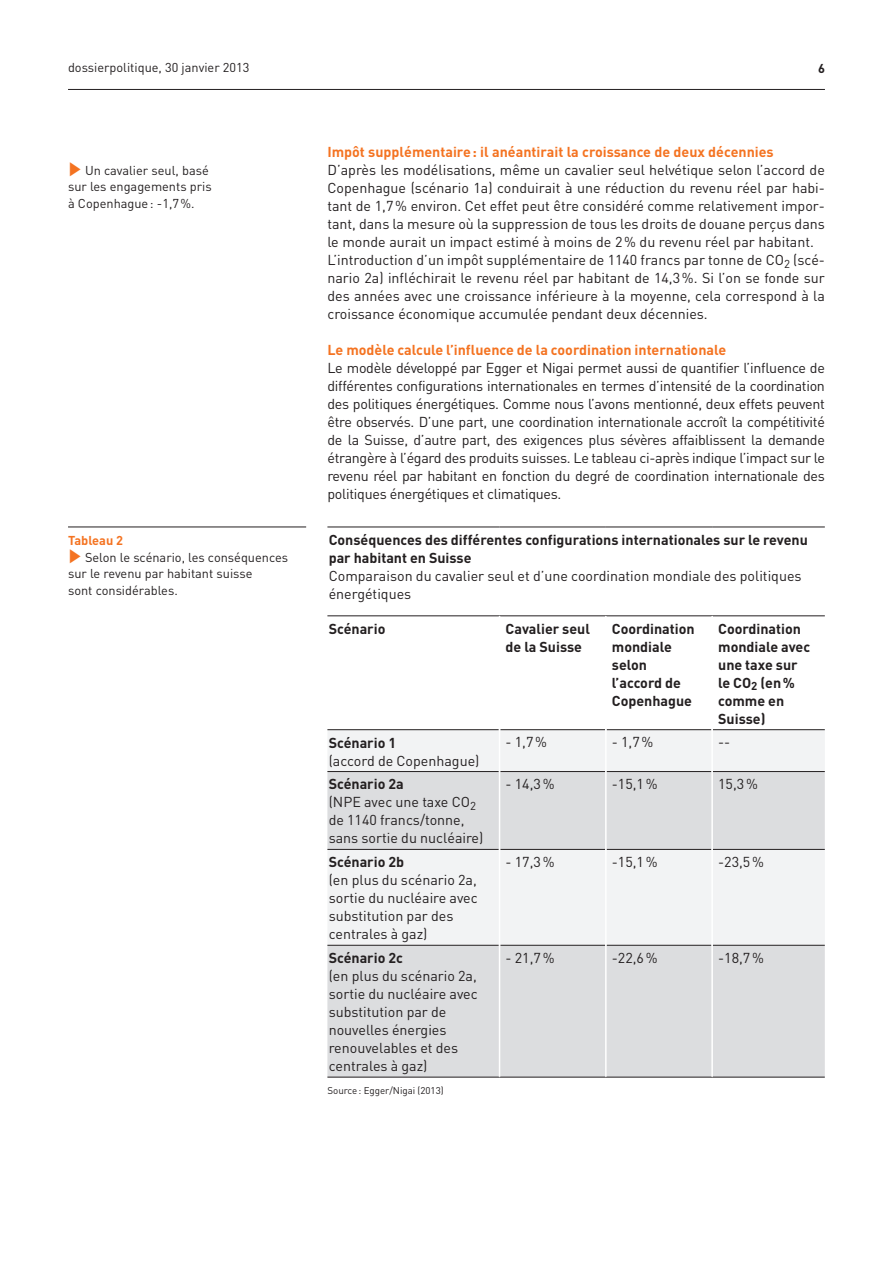
<style>
.page{position:relative;width:893px;height:1263px;background:#fff}
.page>*{position:absolute;margin:0;border:0;box-sizing:border-box;transform-origin:0 0}
.t1{font:14.25px/18px "DIN";color:#231f20}
.t2{font:700 14.25px/18px "DIN";color:#231f20}
.t3{font:700 14.25px "DIN";color:#f47321}
.t4{font:12.75px/16.5px "DIN";color:#231f20}
.t5{font:700 12.75px "DIN";color:#f47321}
.t6{font:700 12.75px "DIN";color:#231f20}
.t7{font:9.75px "DIN";color:#231f20}
.s1{color:#f47321}
.s2{font-weight:700}
</style>
<div class="page">
<hr style="left:68px;top:89px;width:757px;height:1px;background:#231f20">
<div style="left:327px;top:730px;width:498px;height:41px;background:#f2f3f4"></div>
<svg style="left:327px;top:772px;width:498px;height:305px;fill:#dcdddf"></svg>
<hr style="left:327px;top:729px;width:172px;height:1px;background:#231f20">
<hr style="left:500px;top:729px;width:105px;height:1px;background:#231f20">
<hr style="left:607px;top:729px;width:104px;height:1px;background:#231f20">
<hr style="left:713px;top:729px;width:112px;height:1px;background:#231f20">
<hr style="left:327px;top:945px;width:172px;height:1px;background:#231f20">
<hr style="left:500px;top:945px;width:105px;height:1px;background:#231f20">
<hr style="left:607px;top:945px;width:104px;height:1px;background:#231f20">
<hr style="left:713px;top:945px;width:112px;height:1px;background:#231f20">
<hr style="left:327px;top:1077px;width:172px;height:1px;background:#231f20">
<hr style="left:500px;top:1077px;width:106px;height:1px;background:#231f20">
<hr style="left:606px;top:1077px;width:106px;height:1px;background:#231f20">
<hr style="left:712px;top:1077px;width:113px;height:1px;background:#231f20">
<hr style="left:327px;top:771px;width:172px;height:1px;background:#231f20">
<hr style="left:500px;top:771px;width:105px;height:1px;background:#231f20">
<hr style="left:607px;top:771px;width:104px;height:1px;background:#231f20">
<hr style="left:713px;top:771px;width:112px;height:1px;background:#231f20">
<hr style="left:327px;top:849px;width:172px;height:1px;background:#231f20">
<hr style="left:500px;top:849px;width:105px;height:1px;background:#231f20">
<hr style="left:607px;top:849px;width:104px;height:1px;background:#231f20">
<hr style="left:713px;top:849px;width:112px;height:1px;background:#231f20">
<hr style="left:327px;top:527px;width:172px;height:1px;background:#231f20">
<hr style="left:500px;top:527px;width:106px;height:1px;background:#231f20">
<hr style="left:606px;top:527px;width:106px;height:1px;background:#231f20">
<hr style="left:712px;top:527px;width:113px;height:1px;background:#231f20">
<hr style="left:327px;top:616px;width:172px;height:1px;background:#231f20">
<hr style="left:500px;top:616px;width:106px;height:1px;background:#231f20">
<hr style="left:606px;top:616px;width:106px;height:1px;background:#231f20">
<hr style="left:712px;top:616px;width:113px;height:1px;background:#231f20">
<hr style="left:499px;top:730px;width:1px;height:41px;background:#fff">
<hr style="left:499px;top:771px;width:1px;height:78px;background:#fff">
<hr style="left:499px;top:849px;width:1px;height:96px;background:#fff">
<hr style="left:499px;top:945px;width:1px;height:132px;background:#fff">
<hr style="left:605px;top:616px;width:2px;height:114px;background:#fff">
<hr style="left:711px;top:616px;width:2px;height:114px;background:#fff">
<hr style="left:605px;top:730px;width:2px;height:41px;background:#fff">
<hr style="left:711px;top:730px;width:2px;height:41px;background:#fff">
<hr style="left:605px;top:771px;width:2px;height:78px;background:#fff">
<hr style="left:711px;top:771px;width:2px;height:78px;background:#fff">
<hr style="left:605px;top:849px;width:2px;height:96px;background:#fff">
<hr style="left:711px;top:849px;width:2px;height:96px;background:#fff">
<hr style="left:605px;top:945px;width:2px;height:132px;background:#fff">
<hr style="left:711px;top:945px;width:2px;height:132px;background:#fff">
<hr style="left:68px;top:527px;width:238px;height:1px;background:#231f20">
<p class="t4" style="left:68px;top:59px;width:183px">dossierpolitique, 30 janvier 2013</p>
<p class="t6" style="left:818px;top:60px;width:8px">6</p>
<p class="t4" style="left:68px;top:162px;width:145px"><span class="s1">✓</span> Un cavalier seul, basé sur les engagements pris à Copenhague: -1,7%.</p>
<p class="t5" style="left:68px;top:532px;width:57px">Tableau 2</p>
<p class="t4" style="left:68px;top:548px;width:222px"><span class="s1">✓</span> Selon le scénario, les conséquences sur le revenu par habitant suisse<br>sont considérables.</p>
<p class="t3" style="left:327px;top:143px;width:448px">Impôt supplémentaire: il anéantirait la croissance de deux décennies</p>
<p class="t1" style="left:327px;top:161px;width:499px">D’après les modélisations, même un cavalier seul helvétique selon l’accord de Copenhague (scénario 1a) conduirait à une réduction du revenu réel par habi&shy;tant de 1,7% environ. Cet effet peut être considéré comme relativement impor&shy;tant, dans la mesure où la suppression de tous les droits de douane perçus dans le monde aurait un impact estimé à moins de 2% du revenu réel par habitant.<br>L’introduction d’un impôt supplémentaire de 1140 francs par tonne de CO<sub>2</sub> (scé&shy;nario 2a) infléchirait le revenu réel par habitant de 14,3%. Si l’on se fonde sur des années avec une croissance inférieure à la moyenne, cela correspond à la croissance économique accumulée pendant deux décennies.</p>
<p class="t3" style="left:327px;top:341px;width:400px">Le modèle calcule l’influence de la coordination internationale</p>
<p class="t1" style="left:327px;top:359px;width:499px;text-align:justify">Le modèle développé par Egger et Nigai permet aussi de quantifier l’influence de différentes configurations internationales en termes d’intensité de la coordination des politiques énergétiques. Comme nous l’avons mentionné, deux effets peuvent être observés. D’une part, une coordination internationale accroît la compétitivité de la Suisse, d’autre part, des exigences plus sévères affaiblissent la demande étrangère à l’égard des produits suisses. Le tableau ci-après indique l’impact sur le revenu réel par habitant en fonction du degré de coordination internationale des politiques énergétiques et climatiques.</p>
<p class="t2" style="left:329px;top:530px;width:481px">Conséquences des différentes configurations internationales sur le revenu par habitant en Suisse</p>
<p class="t1" style="left:329px;top:566px;width:474px">Comparaison du cavalier seul et d’une coordination mondiale des politiques énergétiques</p>
<p class="t2" style="left:329px;top:619px;width:58px">Scénario</p>
<p class="t2" style="left:506px;top:619px;width:86px">Cavalier seul de la Suisse</p>
<p class="t2" style="left:612px;top:619px;width:84px">Coordination mondiale selon l’accord de<br>Copenhague</p>
<p class="t2" style="left:718px;top:619px;width:94px">Coordination mondiale avec une taxe sur le CO<sub>2</sub> (en% comme en<br>Suisse)</p>
<p class="t2" style="left:329px;top:733px;width:69px">Scénario 1</p>
<p class="t1" style="left:329px;top:751px;width:152px">(accord de Copenhague)</p>
<p class="t1" style="left:506px;top:733px;width:43px">- 1,7%</p>
<p class="t1" style="left:612px;top:733px;width:43px">- 1,7%</p>
<p class="t1" style="left:718px;top:733px;width:14px">--</p>
<p class="t1" style="left:329px;top:775px;width:156px"><span class="s2">Scénario 2a<br></span>(NPE avec une taxe CO<sub>2 </sub>de 1140 francs/tonne, sans sortie du nucléaire)</p>
<p class="t1" style="left:506px;top:775px;width:50px">- 14,3%</p>
<p class="t1" style="left:612px;top:775px;width:47px">-15,1%</p>
<p class="t1" style="left:718px;top:775px;width:41px">15,3%</p>
<p class="t2" style="left:329px;top:852px;width:77px">Scénario 2b</p>
<p class="t1" style="left:329px;top:871px;width:151px">(en plus du scénario 2a, sortie du nucléaire avec substitution par des centrales à gaz)</p>
<p class="t1" style="left:506px;top:852px;width:50px">- 17,3%</p>
<p class="t1" style="left:612px;top:852px;width:47px">-15,1%</p>
<p class="t1" style="left:718px;top:852px;width:47px">-23,5%</p>
<p class="t2" style="left:329px;top:948px;width:76px">Scénario 2c</p>
<p class="t1" style="left:329px;top:967px;width:151px">(en plus du scénario 2a, sortie du nucléaire avec substitution par de nouvelles énergies renouvelables et des centrales à gaz)</p>
<p class="t7" style="left:327px;top:1084px;width:118px">Source: Egger/Nigai (2013)</p>
<p class="t1" style="left:506px;top:948px;width:50px">- 21,7%</p>
<p class="t1" style="left:612px;top:948px;width:47px">-22,6%</p>
<p class="t1" style="left:718px;top:948px;width:47px">-18,7%</p>
</div>
